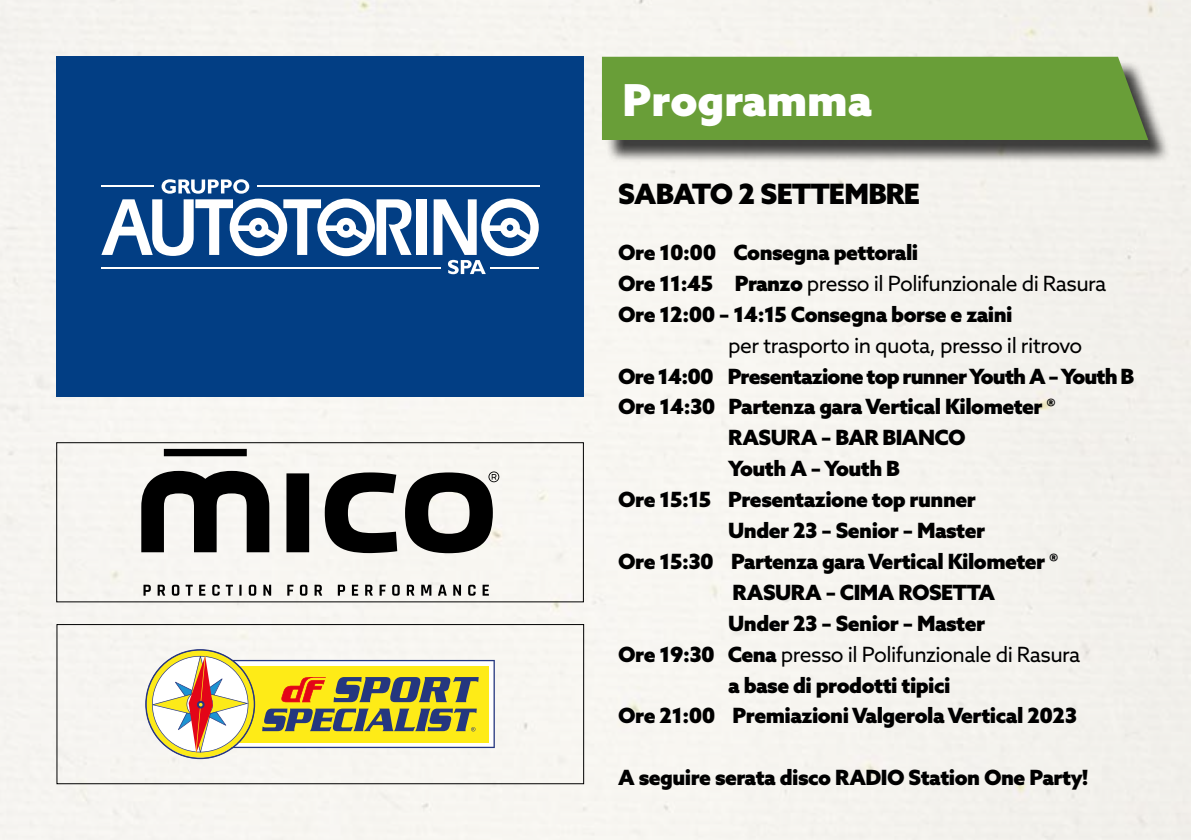
<style>
.page{position:relative;width:1191px;height:840px;background:#fff}
.page>*{position:absolute;margin:0;border:0;box-sizing:border-box;transform-origin:0 0}
.t1{font:900 44px "Azo Sans";color:#fff}
.t2{font:900 28px "Azo Sans";letter-spacing:-.025em;color:#000}
.t3{font:900 21px/30.8px "Azo Sans";letter-spacing:-.025em;color:#000}
.t4{font:21px "Azo Sans";letter-spacing:-.025em;color:#000}
.s1{font-weight:400}
.s2{font-weight:900}
</style>
<div class="page">
<div style="left:0;top:0;width:1191px;height:839px;background:#f6f4f0"></div>
<div style="left:605px;top:60px;width:566px;height:103px;background:#000;opacity:.75"></div>
<div style="left:602px;top:57px;width:546px;height:83px;background:#699e38"></div>
<div style="left:57px;top:56px;width:527px;height:341px;background:#023e84"></div>
<div style="left:417px;top:199px;width:10px;height:56px;background:#fff"></div>
<svg style="left:101px;top:179px;width:310px;height:77px"></svg>
<svg style="left:433px;top:198px;width:106px;height:76px"></svg>
<hr style="left:101px;top:267px;width:340px;height:1px;background:#fff">
<hr style="left:101px;top:185px;width:53px;height:1px;background:#fff">
<hr style="left:257px;top:185px;width:282px;height:1px;background:#fff">
<div style="left:57px;top:624px;width:527px;height:159px;border:1px solid #000"></div>
<svg style="left:143px;top:584px;width:8px;height:11px"></svg>
<svg style="left:158px;top:584px;width:7px;height:11px"></svg>
<svg style="left:172px;top:584px;width:7px;height:11px"></svg>
<svg style="left:186px;top:584px;width:7px;height:11px"></svg>
<svg style="left:199px;top:584px;width:6px;height:11px"></svg>
<svg style="left:212px;top:584px;width:8px;height:11px"></svg>
<svg style="left:226px;top:584px;width:7px;height:11px"></svg>
<svg style="left:239px;top:584px;width:2px;height:11px"></svg>
<svg style="left:249px;top:584px;width:7px;height:11px"></svg>
<svg style="left:263px;top:584px;width:8px;height:11px"></svg>
<svg style="left:287px;top:584px;width:6px;height:11px"></svg>
<svg style="left:300px;top:584px;width:7px;height:11px"></svg>
<svg style="left:314px;top:584px;width:8px;height:11px"></svg>
<svg style="left:338px;top:584px;width:7px;height:11px"></svg>
<svg style="left:352px;top:584px;width:6px;height:11px"></svg>
<svg style="left:365px;top:584px;width:8px;height:11px"></svg>
<svg style="left:379px;top:584px;width:7px;height:11px"></svg>
<svg style="left:392px;top:584px;width:8px;height:11px"></svg>
<svg style="left:407px;top:584px;width:7px;height:11px"></svg>
<svg style="left:421px;top:584px;width:10px;height:11px"></svg>
<svg style="left:438px;top:584px;width:9px;height:11px"></svg>
<svg style="left:453px;top:584px;width:8px;height:11px"></svg>
<svg style="left:468px;top:584px;width:7px;height:11px"></svg>
<svg style="left:482px;top:584px;width:7px;height:11px"></svg>
<svg style="left:141px;top:448px;width:358px;height:105px"></svg>
<div style="left:56px;top:442px;width:527px;height:159px;border:1px solid #000"></div>
<svg style="left:145px;top:648px;width:350px;height:110px"></svg>
<h1 class="t1" style="left:622px;top:70px;width:251px">Programma</h1>
<h2 class="t2" style="left:618px;top:175px;width:303px">SABATO 2 SETTEMBRE</h2>
<p class="t3" style="left:618px;top:236px;width:489px">Ore 10:00 Consegna pettorali<br>Ore 11:45 Pranzo <span class="s1">presso il Polifunzionale di Rasura<br></span>Ore 12:00 – 14:15 Consegna borse e zaini</p>
<p class="t4" style="left:728px;top:331px;width:355px">per trasporto in quota, presso il ritrovo</p>
<p class="t3" style="left:618px;top:360px;width:517px">Ore 14:00 Presentazione top runner Youth A – Youth B</p>
<p class="t3" style="left:618px;top:391px;width:439px">Ore 14:30 Partenza gara Vertical Kilometer ®</p>
<p class="t3" style="left:728px;top:422px;width:239px">RASURA – BAR BIANCO</p>
<p class="t3" style="left:728px;top:452px;width:173px">Youth A – Youth B</p>
<p class="t3" style="left:618px;top:483px;width:359px">Ore 15:15 Presentazione top runner</p>
<p class="t3" style="left:728px;top:514px;width:258px">Under 23 – Senior – Master</p>
<p class="t3" style="left:618px;top:545px;width:442px">Ore 15:30 Partenza gara Vertical Kilometer ®</p>
<p class="t3" style="left:732px;top:576px;width:264px">RASURA – CIMA ROSETTA</p>
<p class="t3" style="left:728px;top:607px;width:258px">Under 23 – Senior – Master</p>
<p class="t4" style="left:618px;top:640px;width:463px"><span class="s2">Ore 19:30 Cena</span> presso il Polifunzionale di Rasura</p>
<p class="t3" style="left:728px;top:668px;width:224px">a base di prodotti tipici</p>
<p class="t3" style="left:618px;top:699px;width:460px">Ore 21:00 Premiazioni Valgerola Vertical 2023</p>
<p class="t3" style="left:618px;top:761px;width:471px">A seguire serata disco RADIO Station One Party!</p>
</div>
